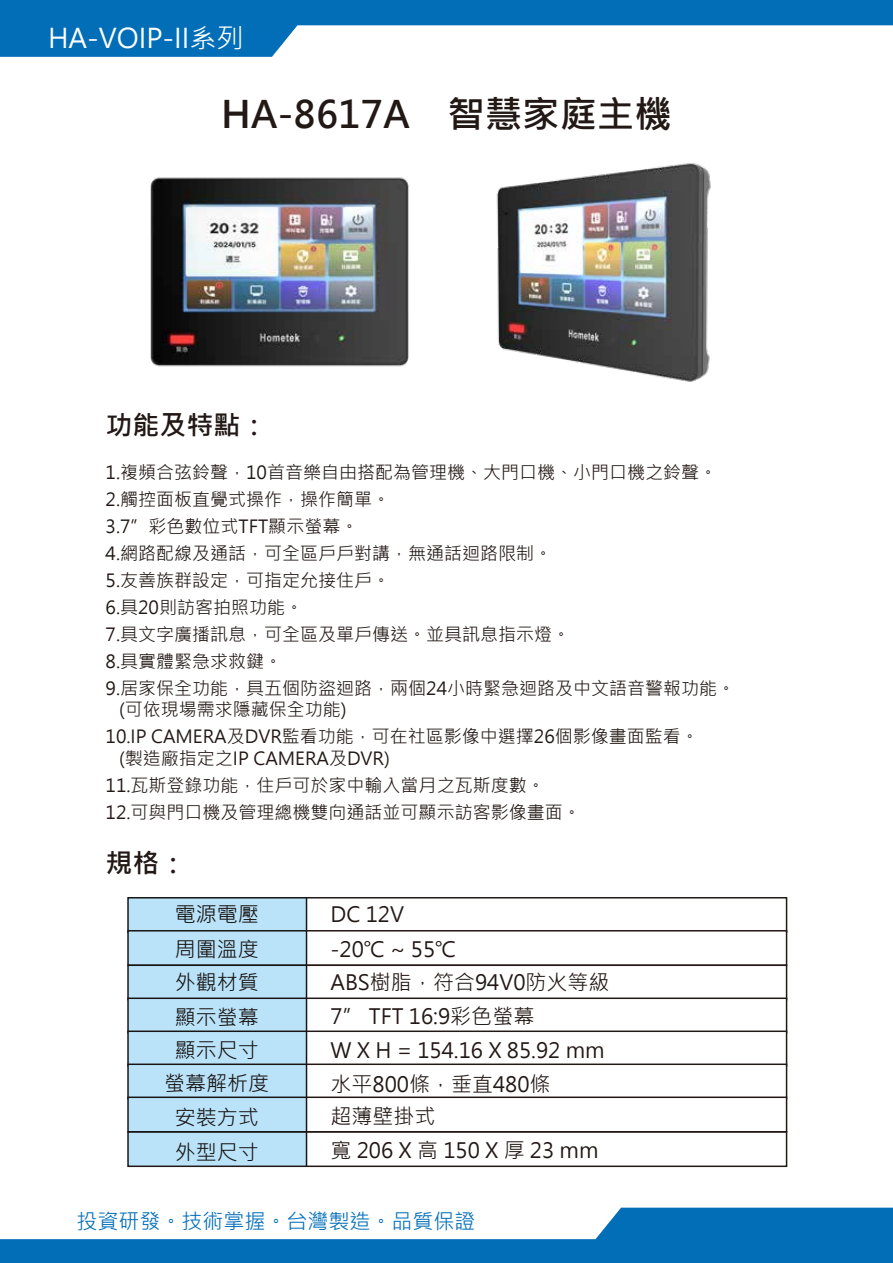
<style>
.page{position:relative;width:893px;height:1263px;background:#fff}
.page>*{position:absolute;margin:0;border:0;box-sizing:border-box;transform-origin:0 0}
.t1{font:700 37.5px "Microsoft Jheng Hei";color:#221815}
.t2{font:27px "Microsoft Jheng Hei";color:#fff}
.t3{font:700 27px "Microsoft Jheng Hei";color:#221815}
.t4{font:21px/33.8px "Microsoft Jheng Hei";color:#221815}
.t5{font:21px "Microsoft Jheng Hei";color:#036eb8}
.t6{font:18px/27px "Microsoft Jheng Hei";color:#221815}
</style>
<div class="page">
<svg style="left:0;top:1208px;width:893px;height:55px;fill:#036eb8"></svg>
<svg style="left:0;top:0;width:893px;height:57px;fill:#036eb8"></svg>
<div style="left:127px;top:897px;width:660px;height:36px;background:#fff;border:2px solid #221815"></div>
<div style="left:127px;top:930px;width:660px;height:36px;background:#fff;border:2px solid #221815"></div>
<div style="left:127px;top:964px;width:660px;height:36px;background:#fff;border:2px solid #221815"></div>
<div style="left:127px;top:997px;width:660px;height:36px;background:#fff;border:2px solid #221815"></div>
<div style="left:127px;top:1030px;width:660px;height:36px;background:#fff;border:2px solid #221815"></div>
<div style="left:127px;top:1063px;width:660px;height:36px;background:#fff;border:2px solid #221815"></div>
<div style="left:127px;top:1096px;width:660px;height:36px;background:#fff;border:2px solid #221815"></div>
<div style="left:127px;top:1131px;width:660px;height:36px;border:2px solid #221815"></div>
<div style="left:129px;top:898px;width:178px;height:268px;background:#bae3f9"></div>
<img style="left:150px;top:163px;width:561px;height:219px">
<h2 class="t2" style="left:48px;top:21px;width:197px">HA-VOIP-II系列</h2>
<h1 class="t1" style="left:221px;top:90px;width:452px">HA-8617A　智慧家庭主機</h1>
<h2 class="t3" style="left:106px;top:408px;width:163px">功能及特點：</h2>
<p class="t6" style="left:106px;top:458px;width:631px">1.複頻合弦鈴聲，10首音樂自由搭配為管理機、大門口機、小門口機之鈴聲。<br>2.觸控面板直覺式操作，操作簡單。<br>3.7”彩色數位式TFT顯示螢幕。<br>4.網路配線及通話，可全區戶戶對講，無通話迴路限制。<br>5.友善族群設定，可指定允接住戶。<br>6.具20則訪客拍照功能。<br>7.具文字廣播訊息，可全區及單戶傳送。並具訊息指示燈。<br>8.具實體緊急求救鍵。<br>9.居家保全功能，具五個防盜迴路，兩個24小時緊急迴路及中文語音警報功能。</p>
<p class="t6" style="left:106px;top:696px;width:595px;text-indent:14px">(可依現場需求隱藏保全功能)<br>10.IP CAMERA及DVR監看功能，可在社區影像中選擇26個影像畫面監看。</p>
<p class="t6" style="left:106px;top:745px;width:477px;text-indent:14px">(製造廠指定之IP CAMERA及DVR)<br>11.瓦斯登錄功能，住戶可於家中輸入當月之瓦斯度數。<br>12.可與門口機及管理總機雙向通話並可顯示訪客影像畫面。</p>
<h2 class="t3" style="left:106px;top:846px;width:82px">規格：</h2>
<p class="t4" style="left:175px;top:897px;width:86px">電源電壓</p>
<p class="t4" style="left:331px;top:897px;width:75px">DC 12V</p>
<p class="t4" style="left:175px;top:932px;width:85px">周圍溫度</p>
<p class="t4" style="left:330px;top:932px;width:281px">-20℃ ~ 55℃<br>ABS樹脂，符合94V0防火等級<br>7” TFT 16:9彩色螢幕</p>
<p class="t4" style="left:175px;top:966px;width:85px;line-height:34.2px">外觀材質顯示螢幕</p>
<p class="t4" style="left:175px;top:1033px;width:85px">顯示尺寸</p>
<p class="t4" style="left:331px;top:1033px;width:276px">W X H = 154.16 X 85.92 mm</p>
<p class="t4" style="left:164px;top:1067px;width:106px">螢幕解析度</p>
<p class="t4" style="left:175px;top:1100px;width:85px;line-height:34.2px">安裝方式外型尺寸</p>
<p class="t4" style="left:331px;top:1067px;width:222px">水平800條，垂直480條</p>
<p class="t4" style="left:331px;top:1099px;width:269px">超薄壁掛式<br>寬 206 X 高 150 X 厚 23 mm</p>
<p class="t5" style="left:76px;top:1208px;width:400px">投資研發。技術掌握。台灣製造。品質保證</p>
</div>
